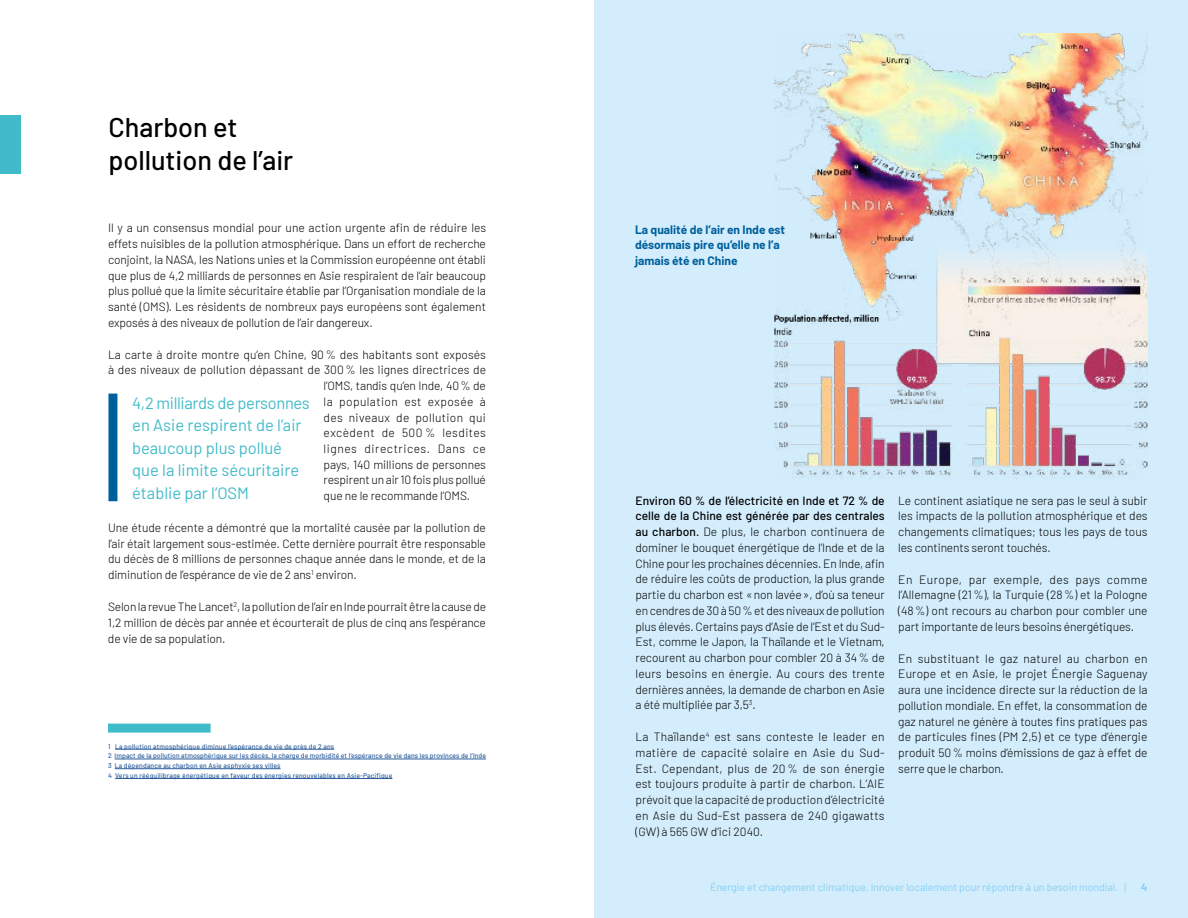
<style>
.page{position:relative;width:1188px;height:918px;background:#fff}
.page>*{position:absolute;margin:0;border:0;box-sizing:border-box;transform-origin:0 0}
.t1{font:500 27px/33px "Barlow";color:#000}
.t2{font:16.5px/22.5px "Barlow";color:#41bbc9}
.t3{font:300 12px/15.8px "Barlow";letter-spacing:-.01em;color:#000;text-align:justify}
.t4{font:700 12px/15.8px "Barlow";color:#00609c}
.t5{font:300 12px "Barlow";letter-spacing:.03em;color:#000}
.t6{font:300 12px "Barlow";letter-spacing:.045em;color:#000}
.t7{font:300 12px "Barlow";letter-spacing:.035em;color:#000}
.t8{font:300 12px "Barlow";letter-spacing:.04em;color:#000}
.t9{font:10.5px "Barlow";color:#83d0f5}
.t10{font:700 10.5px "Barlow";color:#83d0f5}
.t11{font:500 6.75px/9.8px "Barlow";letter-spacing:.02em;color:#275b9b}
.s1{font-weight:500}
</style>
<div class="page">
<div style="left:594px;top:0;width:594px;height:918px;background:#d4edfc"></div>
<div style="left:0;top:116px;width:21px;height:58px;background:#41bbc9"></div>
<div style="left:108px;top:724px;width:103px;height:9px;background:#41bbc9"></div>
<img style="left:775px;top:33px;width:373px;height:446px">
<div style="left:108px;top:394px;width:9px;height:107px;background:#00609c"></div>
<hr style="left:115px;top:749px;width:219px;height:1px;background:#275b9b">
<hr style="left:115px;top:759px;width:371px;height:1px;background:#275b9b">
<hr style="left:115px;top:768px;width:166px;height:1px;background:#275b9b">
<hr style="left:115px;top:778px;width:277px;height:1px;background:#275b9b">
<h1 class="t1" style="left:108px;top:109px;width:186px">Charbon et pollution de l’air</h1>
<p class="t3" style="left:108px;top:219px;width:380px">Il y a un consensus mondial pour une action urgente afin de réduire les effets nuisibles de la pollution atmosphérique. Dans un effort de recherche conjoint, la NASA, les Nations unies et la Commission européenne ont établi que plus de 4,2 milliards de personnes en Asie respiraient de l’air beaucoup plus pollué que la limite sécuritaire établie par l’Organisation mondiale de la santé (OMS). Les résidents de nombreux pays européens sont également exposés à des niveaux de pollution de l’air dangereux.</p>
<p class="t3" style="left:108px;top:345px;width:379px">La carte à droite montre qu’en Chine, 90% des habitants sont exposés</p>
<p class="t3" style="left:108px;top:361px;width:380px">à des niveaux de pollution dépassant de 300% les lignes directrices de</p>
<p class="t3" style="left:324px;top:377px;width:164px">l’OMS, tandis qu’en Inde, 40% de</p>
<p class="t7" style="left:324px;top:393px;width:164px">la population est exposée à</p>
<p class="t5" style="left:324px;top:409px;width:164px">des niveaux de pollution qui</p>
<p class="t8" style="left:324px;top:424px;width:164px">excèdent de 500 % lesdites</p>
<p class="t6" style="left:324px;top:440px;width:164px">lignes directrices. Dans ce</p>
<p class="t3" style="left:324px;top:456px;width:164px">pays, 140 millions de personnes</p>
<p class="t3" style="left:324px;top:471px;width:164px">respirent un air 10 fois plus pollué</p>
<p class="t3" style="left:324px;top:487px;width:148px">que ne le recommande l’OMS.</p>
<p class="t3" style="left:108px;top:519px;width:380px">Une étude récente a démontré que la mortalité causée par la pollution de l’air était largement sous-estimée. Cette dernière pourrait être responsable du décès de 8 millions de personnes chaque année dans le monde, et de la diminution de l’espérance de vie de 2 ans<sup>1</sup> environ.</p>
<p class="t3" style="left:108px;top:598px;width:380px">Selon la revue The Lancet<sup>2</sup>, la pollution de l’air en Inde pourrait être la cause de 1,2 million de décès par année et écourterait de plus de cinq ans l’espérance de vie de sa population.</p>
<h2 class="t2" style="left:132px;top:390px;width:179px">4,2 milliards de personnes en Asie respirent de l’air beaucoup plus pollué que la limite sécuritaire établie par l’OSM</h2>
<p class="t11" style="left:108px;top:741px;width:380px">1 La pollution atmosphérique diminue l’espérance de vie de près de 2 ans<br>2 Impact de la pollution atmosphérique sur les décès, la charge de morbidité et l’espérance de vie dans les provinces de l’Inde 3 La dépendance au charbon en Asie asphyxie ses villes<br>4 Vers un rééquilibrage énergétique en faveur des énergies renouvelables en Asie-Pacifique</p>
<p class="t4" style="left:635px;top:220px;width:152px">La qualité de l’air en Inde est désormais pire qu’elle ne l’a jamais été en Chine</p>
<p class="t3" style="left:636px;top:492px;width:251px"><span class="s1">Environ 60 % de l’électricité en Inde et 72 % de celle de la Chine est générée par des centrales au charbon.</span> De plus, le charbon continuera de dominer le bouquet énergétique de l’Inde et de la Chine pour les prochaines décennies. En Inde, afin de réduire les coûts de production, la plus grande partie du charbon est «non lavée», d’où sa teneur en cendres de 30 à 50% et des niveaux de pollution plus élevés. Certains pays d’Asie de l’Est et du Sud-Est, comme le Japon, la Thaïlande et le Vietnam, recourent au charbon pour combler 20 à 34% de leurs besoins en énergie. Au cours des trente dernières années, la demande de charbon en Asie a été multipliée par 3,5<sup>3</sup>.</p>
<p class="t3" style="left:636px;top:728px;width:251px">La Thaïlande<sup>4</sup> est sans conteste le leader en matière de capacité solaire en Asie du Sud-Est. Cependant, plus de 20 % de son énergie est toujours produite à partir de charbon. L’AIE prévoit que la capacité de production d’électricité en Asie du Sud-Est passera de 240 gigawatts (GW) à 565 GW d’ici 2040.</p>
<p class="t3" style="left:898px;top:492px;width:251px">Le continent asiatique ne sera pas le seul à subir les impacts de la pollution atmosphérique et des changements climatiques; tous les pays de tous les continents seront touchés.</p>
<p class="t3" style="left:898px;top:570px;width:251px">En Europe, par exemple, des pays comme l’Allemagne (21%), la Turquie (28%) et la Pologne (48%) ont recours au charbon pour combler une part importante de leurs besoins énergétiques.</p>
<p class="t3" style="left:898px;top:649px;width:251px">En substituant le gaz naturel au charbon en Europe et en Asie, le projet Énergie Saguenay aura une incidence directe sur la réduction de la pollution mondiale. En effet, la consommation de gaz naturel ne génère à toutes fins pratiques pas de particules fines (PM 2,5) et ce type d’énergie produit 50% moins d’émissions de gaz à effet de serre que le charbon.</p>
<p class="t9" style="left:710px;top:880px;width:418px">Énergie et changement climatique. Innover localement pour répondre à un besoin mondial. |</p>
<p class="t10" style="left:1141px;top:879px;width:8px">4</p>
</div>
